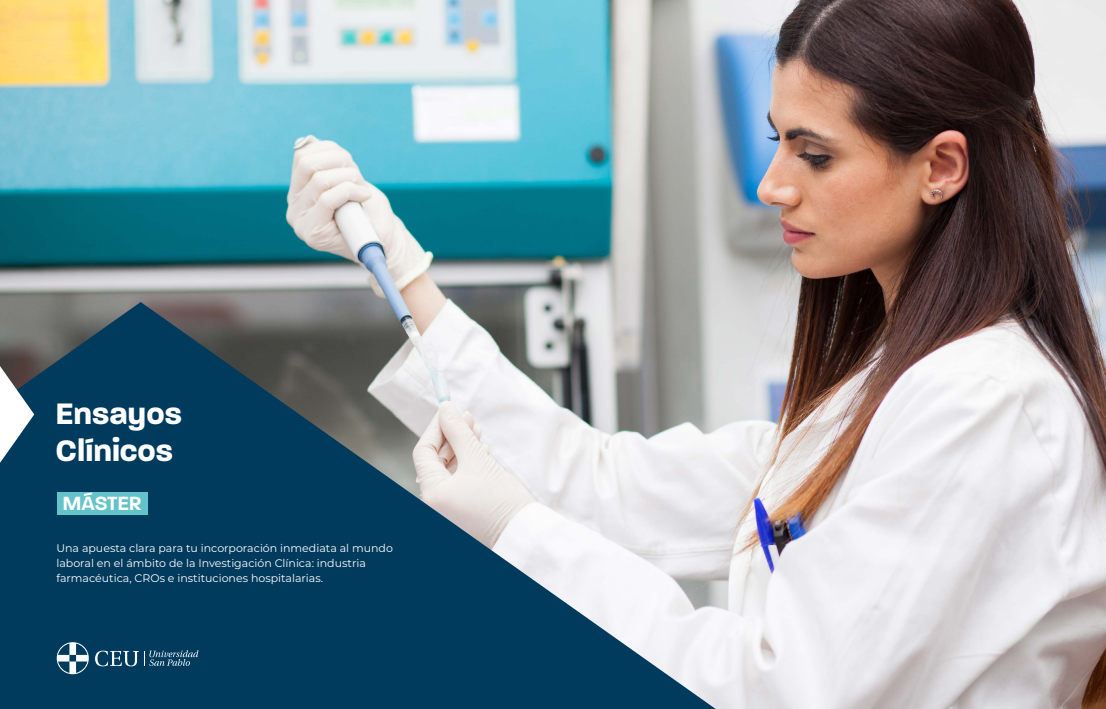
<style>
.page{position:relative;width:1106px;height:709px;background:#fff}
.page>*{position:absolute;margin:0;border:0;box-sizing:border-box;transform-origin:0 0}
.t1{font:700 32px/37px "Paralucent";color:#fff}
.t2{font:600 20.7px "Paralucent";letter-spacing:-.01em;color:#fff}
.t3{font:11px/15px "Montserrat";color:#fff}
</style>
<div class="page">
<img style="left:0;top:0;width:1106px;height:709px">
<svg style="left:0;top:302px;width:715px;height:407px;background:#517185"></svg>
<svg style="left:0;top:366px;width:34px;height:97px"></svg>
<div style="left:57px;top:491px;width:90px;height:23px;background:#64c2c9"></div>
<svg style="left:95px;top:650px;width:103px;height:16px;background:#386580"></svg>
<svg style="left:57px;top:642px;width:32px;height:32px"></svg>
<h1 class="t1" style="left:56px;top:395px;width:128px">Ensayos<br>Clínicos</h1>
<h2 class="t2" style="left:62px;top:490px;width:81px">MÁSTER</h2>
<p class="t3" style="left:56px;top:540px;width:338px">Una apuesta clara para tu incorporación inmediata al mundo laboral en el ámbito de la Investigación Clínica: industria farmacéutica, CROs e instituciones hospitalarias.</p>
</div>
